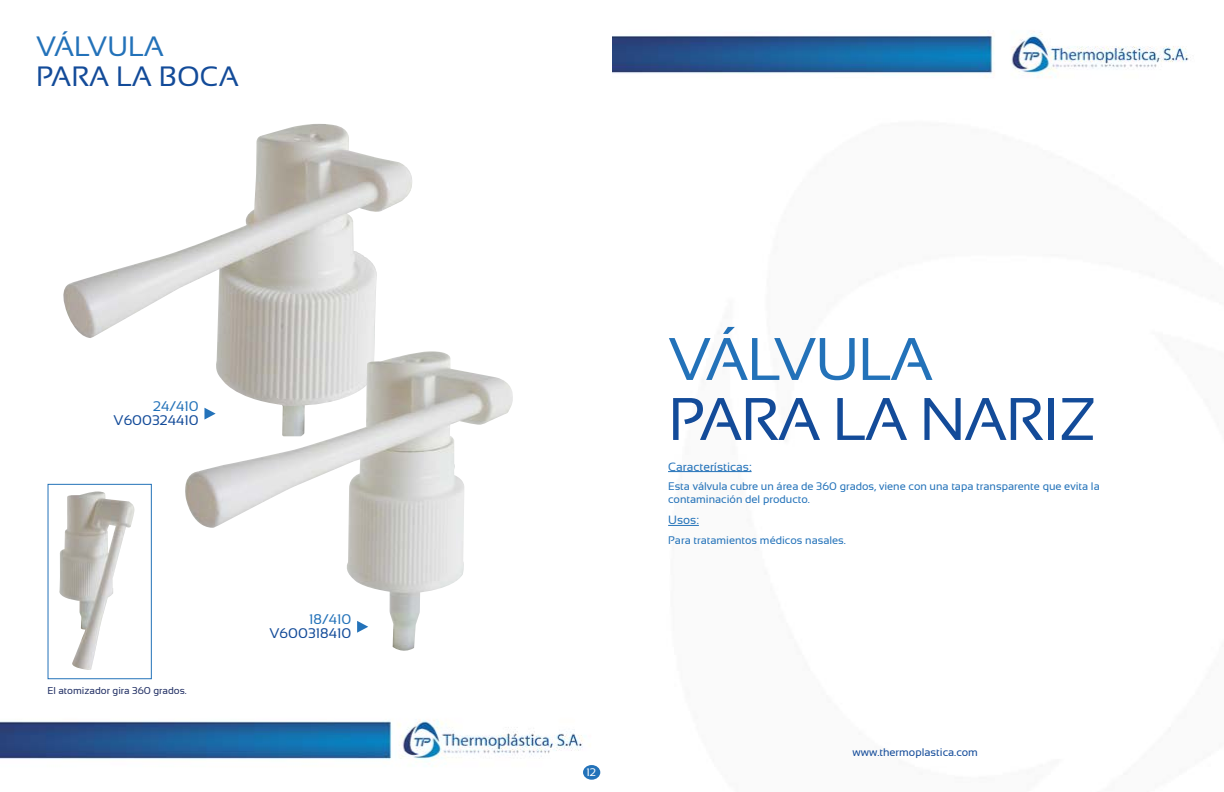
<style>
.page{position:relative;width:1224px;height:792px;background:#fff}
.page>*{position:absolute;margin:0;border:0;box-sizing:border-box;transform-origin:0 0}
.t1{font:60px "Sansation";letter-spacing:-.025em;color:#134b99}
.t2{font:60px "Sansation";color:#2372b9}
.t3{font:28px "Sansation";color:#134b99}
.t4{font:28px "Sansation";color:#2372b9}
.t5{font:14px "Sansation";color:#134b99}
.t6{font:14px "Sansation";color:#2372b9}
.t7{font:12px "Sansation";color:#2372b9}
.t8{font:11px/13.2px "Sansation";color:#2372b9}
.t9{font:11px "Sansation";color:#134b99}
.t10{font:11px "Sansation";color:#fff}
.t11{font:10px "Sansation";color:#212f64}
</style>
<div class="page">
<img style="left:0;top:31px;width:1189px;height:745px">
<img style="left:57px;top:124px;width:358px;height:312px">
<img style="left:184px;top:351px;width:330px;height:301px">
<svg style="left:204px;top:408px;width:12px;height:12px"></svg>
<svg style="left:357px;top:621px;width:11px;height:12px"></svg>
<img style="left:59px;top:491px;width:76px;height:180px">
<div style="left:48px;top:484px;width:104px;height:195px;border:1px solid #2372b9"></div>
<div style="left:583px;top:765px;width:17px;height:15px;background:#2372b9;border-radius:50%"></div>
<hr style="left:668px;top:525px;width:31px;height:1px;background:#2372b9">
<hr style="left:668px;top:471px;width:84px;height:1px;background:#2372b9">
<h2 class="t4" style="left:36px;top:31px;width:91px">VÁLVULA</h2>
<h2 class="t3" style="left:36px;top:61px;width:204px">PARA la BOCA</h2>
<p class="t6" style="left:153px;top:398px;width:47px">24/410</p>
<p class="t5" style="left:114px;top:412px;width:87px">V600324410</p>
<p class="t11" style="left:48px;top:685px;width:141px">El atomizador gira 360 grados.</p>
<p class="t6" style="left:309px;top:611px;width:44px">18/410</p>
<p class="t5" style="left:270px;top:625px;width:83px">V600318410</p>
<h1 class="t2" style="left:668px;top:326px;width:186px">VÁLVULA</h1>
<h1 class="t1" style="left:668px;top:386px;width:430px">PARA LA NARIZ</h1>
<p class="t7" style="left:668px;top:460px;width:85px">Características:</p>
<p class="t8" style="left:668px;top:479px;width:433px">Esta válvula cubre un área de 360 grados, viene con una tapa transparente que evita la contaminación del producto.</p>
<p class="t7" style="left:668px;top:514px;width:32px">Usos:</p>
<p class="t8" style="left:668px;top:533px;width:179px">Para tratamientos médicos nasales.</p>
<p class="t10" style="left:586px;top:766px;width:11px">12</p>
<p class="t9" style="left:853px;top:746px;width:127px">www.thermoplastica.com</p>
</div>
